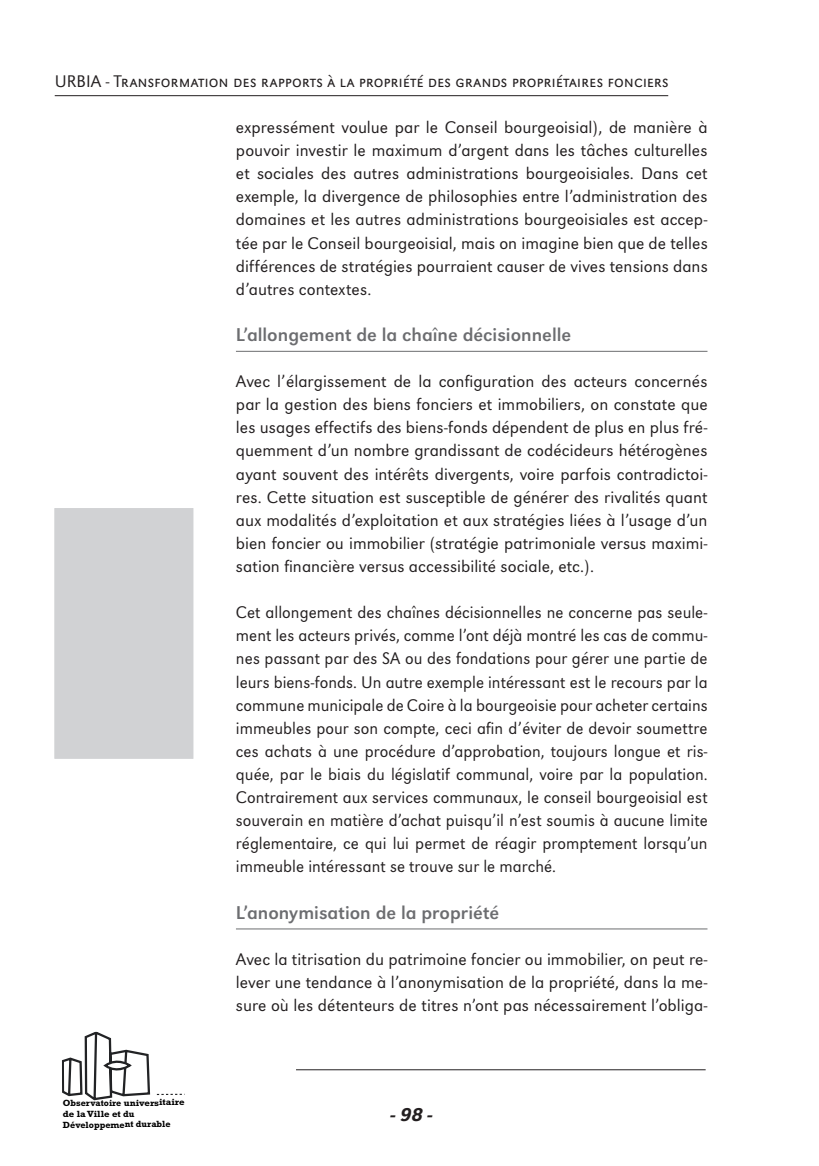
<style>
.page{position:relative;width:819px;height:1166px;background:#fff}
.page>*{position:absolute;margin:0;border:0;box-sizing:border-box;transform-origin:0 0}
.t1{font:19.25px "URW Grotesk T";color:#6c6d70}
.t2{font:italic 500 19.25px "URW Grotesk T";color:#231f20}
.t3{font:300 17.5px/23.1px "URW Grotesk T";letter-spacing:.005em;color:#231f20;text-align:justify}
.t4{font:300 17.5px "URW Grotesk SCT";letter-spacing:.005em;color:#231f20}
.t5{font:700 9.1px/10.8px "Rockwell";letter-spacing:-.005em;color:#000}
</style>
<div class="page">
<hr style="left:55px;top:95px;width:613px;height:1px;background:#231f20">
<hr style="left:296px;top:1069px;width:409px;height:1px;background:#231f20">
<svg style="left:62px;top:1031px;width:123px;height:70px"></svg>
<div style="left:54px;top:508px;width:139px;height:251px;background:#d1d2d4;border:1px solid #d1d2d4"></div>
<hr style="left:236px;top:351px;width:471px;height:1px;background:#6c6d70">
<hr style="left:236px;top:928px;width:471px;height:1px;background:#6c6d70">
<p class="t4" style="left:55px;top:71px;width:615px">URBIA - Transformation des rapports à la propriété des grands propriétaires fonciers</p>
<p class="t3" style="left:236px;top:115px;width:473px">expressément voulue par le Conseil bourgeoisial), de manière à pouvoir investir le maximum d’argent dans les tâches culturelles et sociales des autres administrations bourgeoisiales. Dans cet exemple, la divergence de philosophies entre l’administration des domaines et les autres administrations bourgeoisiales est accep&shy;tée par le Conseil bourgeoisial, mais on imagine bien que de telles différences de stratégies pourraient causer de vives tensions dans d’autres contextes.</p>
<p class="t1" style="left:236px;top:323px;width:337px">L’allongement de la chaîne décisionnelle</p>
<p class="t3" style="left:236px;top:370px;width:473px">Avec l’élargissement de la configuration des acteurs concernés par la gestion des biens fonciers et immobiliers, on constate que les usages effectifs des biens-fonds dépendent de plus en plus fré&shy;quemment d’un nombre grandissant de codécideurs hétérogènes ayant souvent des intérêts divergents, voire parfois contradictoi&shy;res. Cette situation est susceptible de générer des rivalités quant aux modalités d’exploitation et aux stratégies liées à l’usage d’un bien foncier ou immobilier (stratégie patrimoniale versus maximi&shy;sation financière versus accessibilité sociale, etc.).</p>
<p class="t3" style="left:236px;top:601px;width:473px">Cet allongement des chaînes décisionnelles ne concerne pas seule&shy;ment les acteurs privés, comme l’ont déjà montré les cas de commu&shy;nes passant par des SA ou des fondations pour gérer une partie de leurs biens-fonds. Un autre exemple intéressant est le recours par la commune municipale de Coire à la bourgeoisie pour acheter certains immeubles pour son compte, ceci afin d’éviter de devoir soumettre ces achats à une procédure d’approbation, toujours longue et ris&shy;quée, par le biais du législatif communal, voire par la population.<br>Contrairement aux services communaux, le conseil bourgeoisial est souverain en matière d’achat puisqu’il n’est soumis à aucune limite réglementaire, ce qui lui permet de réagir promptement lorsqu’un immeuble intéressant se trouve sur le marché.</p>
<p class="t1" style="left:236px;top:901px;width:265px">L’anonymisation de la propriété</p>
<p class="t3" style="left:236px;top:947px;width:473px">Avec la titrisation du patrimoine foncier ou immobilier, on peut re&shy;lever une tendance à l’anonymisation de la propriété, dans la me&shy;sure où les détenteurs de titres n’ont pas nécessairement l’obliga-</p>
<p class="t5" style="left:63px;top:1097px;width:124px">Observatoire universitaire de la Ville et du<br>Développement durable</p>
<p class="t2" style="left:390px;top:1103px;width:43px">- 98 -</p>
</div>
